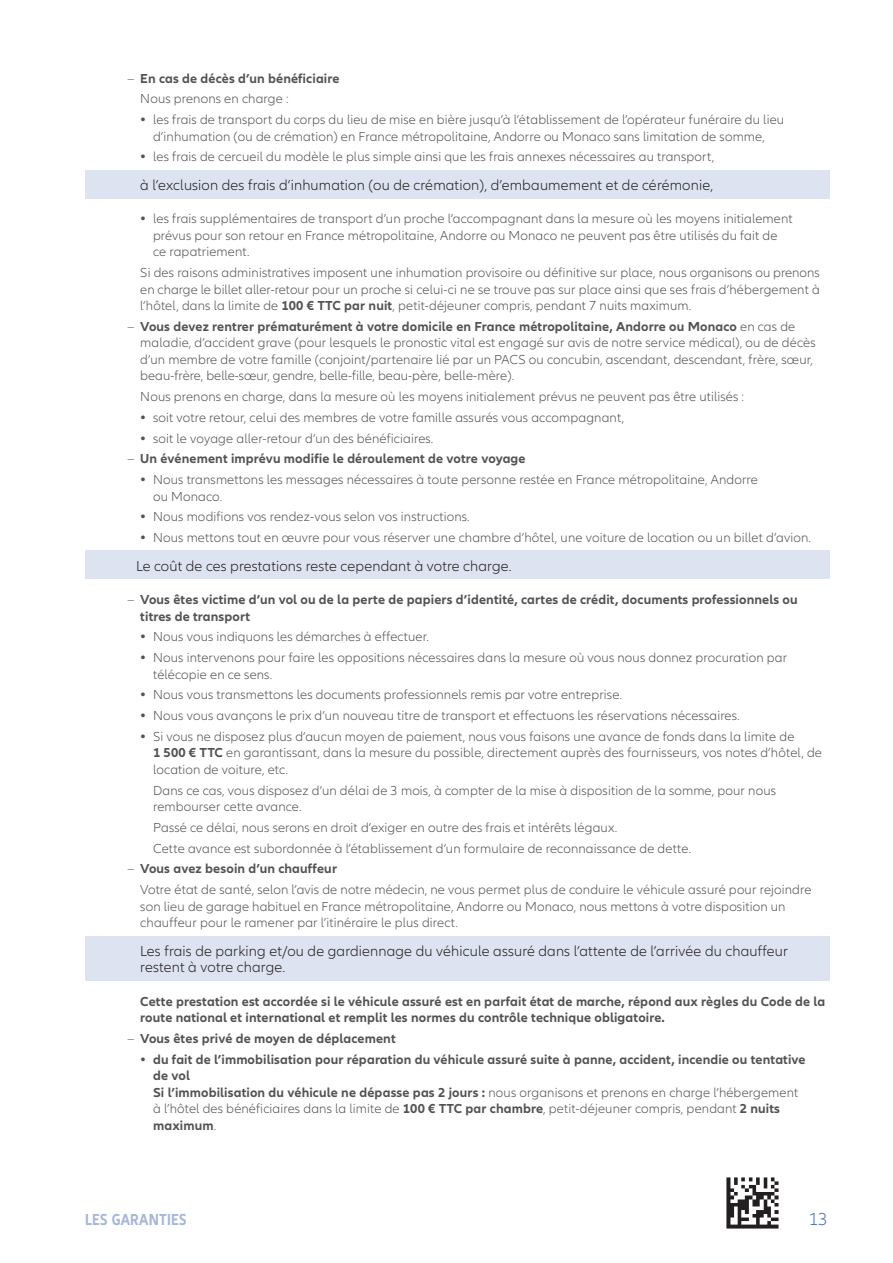
<style>
.page{position:relative;width:893px;height:1263px;background:#fff}
.page>*{position:absolute;margin:0;border:0;box-sizing:border-box;transform-origin:0 0}
.t1{font:300 18px "Allianz Neo";color:#4974b0}
.t2{font:700 condensed 16.5px "Allianz Neo";letter-spacing:.01em;color:#a7b7d8}
.t3{font:300 15px/16.5px "Allianz Neo";letter-spacing:.01em;color:#231f20}
.t4{font:300 13.5px/16.5px "Allianz Neo";letter-spacing:.01em;color:#535355}
.t5{font:700 13.5px/16.5px "Allianz Neo";letter-spacing:.01em;color:#535355}
.s1{font-weight:300;font-size:13.95px}
.s2{font-weight:300}
.s3{font-weight:700;font-size:13.95px}
.s4{font-weight:700}
.s5{font-size:13.95px}
</style>
<div class="page">
<img style="left:727px;top:1178px;width:51px;height:51px">
<div style="left:85px;top:170px;width:744px;height:28px;background:#dde3f0"></div>
<div style="left:85px;top:551px;width:744px;height:28px;background:#dde3f0"></div>
<div style="left:85px;top:936px;width:744px;height:45px;background:#dde3f0"></div>
<p class="t5" style="left:140px;top:68px;width:201px;line-height:20.7px;text-indent:-13px"><span class="s1">–</span> En cas de décès d’un bénéficiaire<br><span class="s2">Nous prenons en charge :</span></p>
<p class="t4" style="left:140px;top:112px;width:645px;text-align:center"><span class="s3">•</span> les frais de transport du corps du lieu de mise en bière jusqu’à l’établissement de l’opérateur funéraire du lieu d’inhumation (ou de crémation) en France métropolitaine, Andorre ou Monaco sans limitation de somme,</p>
<p class="t4" style="left:140px;top:149px;width:575px"><span class="s3">•</span> les frais de cercueil du modèle le plus simple ainsi que les frais annexes nécessaires au transport,</p>
<p class="t3" style="left:140px;top:177px;width:574px">à l’exclusion des frais d’inhumation (ou de crémation), d’embaumement et de cérémonie,</p>
<p class="t4" style="left:153px;top:211px;width:641px;text-indent:-13px"><span class="s3">•</span> les frais supplémentaires de transport d’un proche l’accompagnant dans la mesure où les moyens initialement prévus pour son retour en France métropolitaine, Andorre ou Monaco ne peuvent pas être utilisés du fait de ce rapatriement.</p>
<p class="t4" style="left:140px;top:265px;width:681px;text-align:justify">Si des raisons administratives imposent une inhumation provisoire ou définitive sur place, nous organisons ou prenons en charge le billet aller-retour pour un proche si celui‑ci ne se trouve pas sur place ainsi que ses frais d’hébergement à l’hôtel, dans la limite de <span class="s4">100 € TTC par nuit</span>, petit-déjeuner compris, pendant 7 nuits maximum.</p>
<p class="t4" style="left:140px;top:318px;width:677px;text-indent:-13px"><span class="s5">–</span> <span class="s4">Vous devez rentrer prématurément à votre domicile en France métropolitaine, Andorre ou Monaco</span> en cas de maladie, d’accident grave (pour lesquels le pronostic vital est engagé sur avis de notre service médical), ou de décès d’un membre de votre famille (conjoint/partenaire lié par un PACS ou concubin, ascendant, descendant, frère, sœur, beau-frère, belle-sœur, gendre, belle-fille, beau-père, belle-mère).</p>
<p class="t4" style="left:140px;top:389px;width:605px">Nous prenons en charge, dans la mesure où les moyens initialement prévus ne peuvent pas être utilisés :</p>
<p class="t4" style="left:140px;top:409px;width:485px"><span class="s3">•</span> soit votre retour, celui des membres de votre famille assurés vous accompagnant,</p>
<p class="t4" style="left:140px;top:430px;width:295px"><span class="s3">•</span> soit le voyage aller-retour d’un des bénéficiaires.</p>
<p class="t5" style="left:128px;top:451px;width:400px"><span class="s1">–</span> Un événement imprévu modifie le déroulement de votre voyage</p>
<p class="t4" style="left:153px;top:472px;width:606px;text-indent:-13px"><span class="s3">•</span> Nous transmettons les messages nécessaires à toute personne restée en France métropolitaine, Andorre ou Monaco.</p>
<p class="t4" style="left:140px;top:509px;width:331px"><span class="s3">•</span> Nous modifions vos rendez-vous selon vos instructions.</p>
<p class="t4" style="left:140px;top:530px;width:672px"><span class="s3">•</span> Nous mettons tout en œuvre pour vous réserver une chambre d’hôtel, une voiture de location ou un billet d’avion.</p>
<p class="t3" style="left:136px;top:558px;width:377px">Le coût de ces prestations reste cependant à votre charge.</p>
<p class="t5" style="left:140px;top:592px;width:659px;text-indent:-13px"><span class="s1">–</span> Vous êtes victime d’un vol ou de la perte de papiers d’identité, cartes de crédit, documents professionnels ou titres de transport</p>
<p class="t4" style="left:140px;top:629px;width:290px"><span class="s3">•</span> Nous vous indiquons les démarches à effectuer.</p>
<p class="t4" style="left:153px;top:650px;width:636px;text-indent:-13px"><span class="s3">•</span> Nous intervenons pour faire les oppositions nécessaires dans la mesure où vous nous donnez procuration par télécopie en ce sens.</p>
<p class="t4" style="left:140px;top:687px;width:483px"><span class="s3">•</span> Nous vous transmettons les documents professionnels remis par votre entreprise.</p>
<p class="t4" style="left:140px;top:708px;width:601px"><span class="s3">•</span> Nous vous avançons le prix d’un nouveau titre de transport et effectuons les réservations nécessaires.</p>
<p class="t4" style="left:153px;top:728px;width:670px;text-indent:-13px"><span class="s3">•</span> Si vous ne disposez plus d’aucun moyen de paiement, nous vous faisons une avance de fonds dans la limite de<br><span class="s4">1 500 € TTC</span> en garantissant, dans la mesure du possible, directement auprès des fournisseurs, vos notes d’hôtel, de location de voiture, etc.</p>
<p class="t4" style="left:153px;top:782px;width:624px">Dans ce cas, vous disposez d’un délai de 3 mois, à compter de la mise à disposition de la somme, pour nous rembourser cette avance.</p>
<p class="t4" style="left:153px;top:817px;width:540px;line-height:20.7px">Passé ce délai, nous serons en droit d’exiger en outre des frais et intérêts légaux.<br>Cette avance est subordonnée à l’établissement d’un formulaire de reconnaissance de dette.</p>
<p class="t4" style="left:140px;top:859px;width:673px;line-height:20.7px;text-indent:-13px"><span class="s5">–</span> <span class="s4">Vous avez besoin d’un chauffeur<br></span>Votre état de santé, selon l’avis de notre médecin, ne vous permet plus de conduire le véhicule assuré pour rejoindre</p>
<p class="t4" style="left:140px;top:898px;width:647px">son lieu de garage habituel en France métropolitaine, Andorre ou Monaco, nous mettons à votre disposition un chauffeur pour le ramener par l’itinéraire le plus direct.</p>
<p class="t3" style="left:140px;top:943px;width:649px">Les frais de parking et/ou de gardiennage du véhicule assuré dans l’attente de l’arrivée du chauffeur restent à votre charge.</p>
<p class="t5" style="left:140px;top:993px;width:686px">Cette prestation est accordée si le véhicule assuré est en parfait état de marche, répond aux règles du Code de la route national et international et remplit les normes du contrôle technique obligatoire.</p>
<p class="t5" style="left:128px;top:1030px;width:270px"><span class="s1">–</span> Vous êtes privé de moyen de déplacement</p>
<p class="t5" style="left:153px;top:1051px;width:654px;text-indent:-13px"><span class="s5">•</span> du fait de l’immobilisation pour réparation du véhicule assuré suite à panne, accident, incendie ou tentative de vol<br>Si l’immobilisation du véhicule ne dépasse pas 2 jours : <span class="s2">nous organisons et prenons en charge l’hébergement à l’hôtel des bénéficiaires dans la limite de</span> 100 € TTC par chambre<span class="s2">, petit-déjeuner compris, pendant</span> 2 nuits maximum<span class="s2">.</span></p>
<p class="t2" style="left:85px;top:1210px;width:103px">LES GARANTIES</p>
<h1 class="t1" style="left:809px;top:1208px;width:20px">13</h1>
</div>
